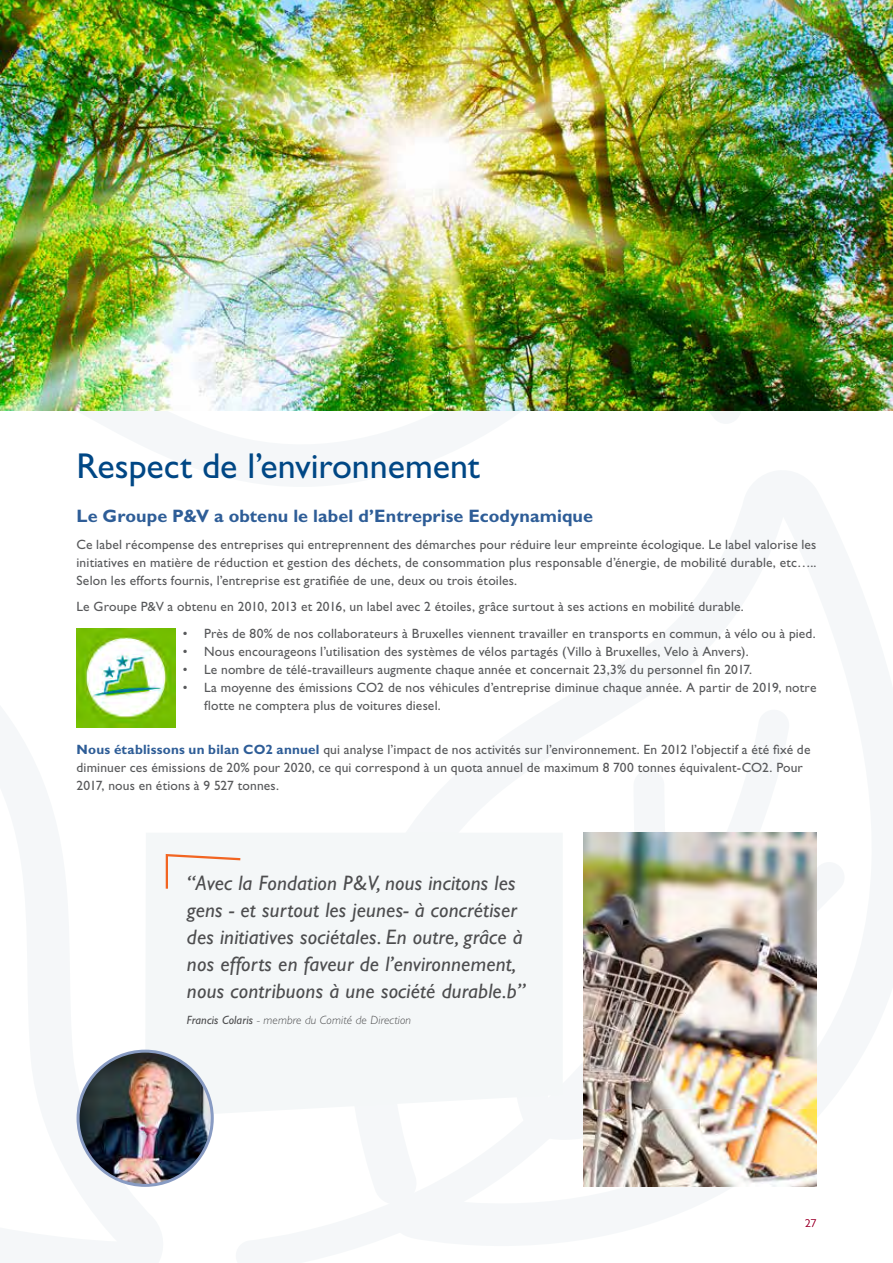
<style>
.page{position:relative;width:893px;height:1263px;background:#fff}
.page>*{position:absolute;margin:0;border:0;box-sizing:border-box;transform-origin:0 0}
.t1{font:36px "Gill Sans Std";color:#004785}
.t2{font:italic 21px/27px "Gill Sans Std";letter-spacing:.01em;color:#4d4d4f}
.t3{font:700 18px "Gill Sans Std";letter-spacing:.005em;color:#2e5d97}
.t4{font:13.5px/18px "Gill Sans Std";letter-spacing:.015em;color:#58595b}
.t5{font:italic 300 12px "Gill Sans Std";letter-spacing:.01em;color:#4d4d4f}
.t6{font:300 11.25px "Gill Sans Std";color:#9e012e}
.s1{font-weight:700;color:#2e5d97}
.s2{font-weight:400}
</style>
<div class="page">
<svg style="left:583px;top:891px;width:1px;height:249px"></svg>
<svg style="left:76px;top:628px;width:91px;height:559px"></svg>
<img style="left:0;top:0;width:893px;height:410px">
<img style="left:77px;top:629px;width:98px;height:98px">
<img style="left:584px;top:833px;width:232px;height:353px">
<div style="left:145px;top:833px;width:418px;height:280px;background:#f4f7f8"></div>
<svg style="left:166px;top:854px;width:74px;height:35px"></svg>
<img style="left:78px;top:1051px;width:134px;height:134px;border-radius:67px">
<div style="left:77px;top:1050px;width:137px;height:137px;border:3px solid #889bc3;border-radius:50%"></div>
<h1 class="t1" style="left:77px;top:445px;width:405px">Respect de l’environnement</h1>
<h3 class="t3" style="left:77px;top:505px;width:518px">Le Groupe P&amp;V a obtenu le label d’Entreprise Ecodynamique</h3>
<p class="t4" style="left:77px;top:535px;width:741px;text-align:justify">Ce label récompense des entreprises qui entreprennent des démarches pour réduire leur empreinte écologique. Le label valorise les initiatives en matière de réduction et gestion des déchets, de consommation plus responsable d’énergie, de mobilité durable, etc…..<br>Selon les efforts fournis, l’entreprise est gratifiée de une, deux ou trois étoiles.</p>
<p class="t4" style="left:77px;top:598px;width:669px">Le Groupe P&amp;V a obtenu en 2010, 2013 et 2016, un label avec 2 étoiles, grâce surtout à ses actions en mobilité durable.</p>
<p class="t4" style="left:183px;top:624px;width:634px">• Près de 80% de nos collaborateurs à Bruxelles viennent travailler en transports en commun, à vélo ou à pied.</p>
<p class="t4" style="left:183px;top:642px;width:567px">• Nous encourageons l’utilisation des systèmes de vélos partagés (Villo à Bruxelles, Velo à Anvers).</p>
<p class="t4" style="left:183px;top:660px;width:571px">• Le nombre de télé-travailleurs augmente chaque année et concernait 23,3% du personnel fin 2017.</p>
<p class="t4" style="left:204px;top:678px;width:614px;text-indent:-21px">• La moyenne des émissions CO2 de nos véhicules d’entreprise diminue chaque année. A partir de 2019, notre flotte ne comptera plus de voitures diesel.</p>
<p class="t4" style="left:77px;top:741px;width:735px"><span class="s1">Nous établissons un bilan CO2 annuel</span> qui analyse l’impact de nos activités sur l’environnement. En 2012 l’objectif a été fixé de diminuer ces émissions de 20% pour 2020, ce qui correspond à un quota annuel de maximum 8 700 tonnes équivalent-CO2. Pour<br>2017, nous en étions à 9 527 tonnes.</p>
<h2 class="t2" style="left:187px;top:869px;width:340px">“Avec la Fondation P&amp;V, nous incitons les gens - et surtout les jeunes- à concrétiser des initiatives sociétales. En outre, grâce à nos efforts en faveur de l’environnement, nous contribuons à une société durable.b”</h2>
<p class="t5" style="left:187px;top:1014px;width:226px"><span class="s2">Francis Colaris</span> - membre du Comité de Direction</p>
<p class="t6" style="left:805px;top:1217px;width:13px">27</p>
</div>
